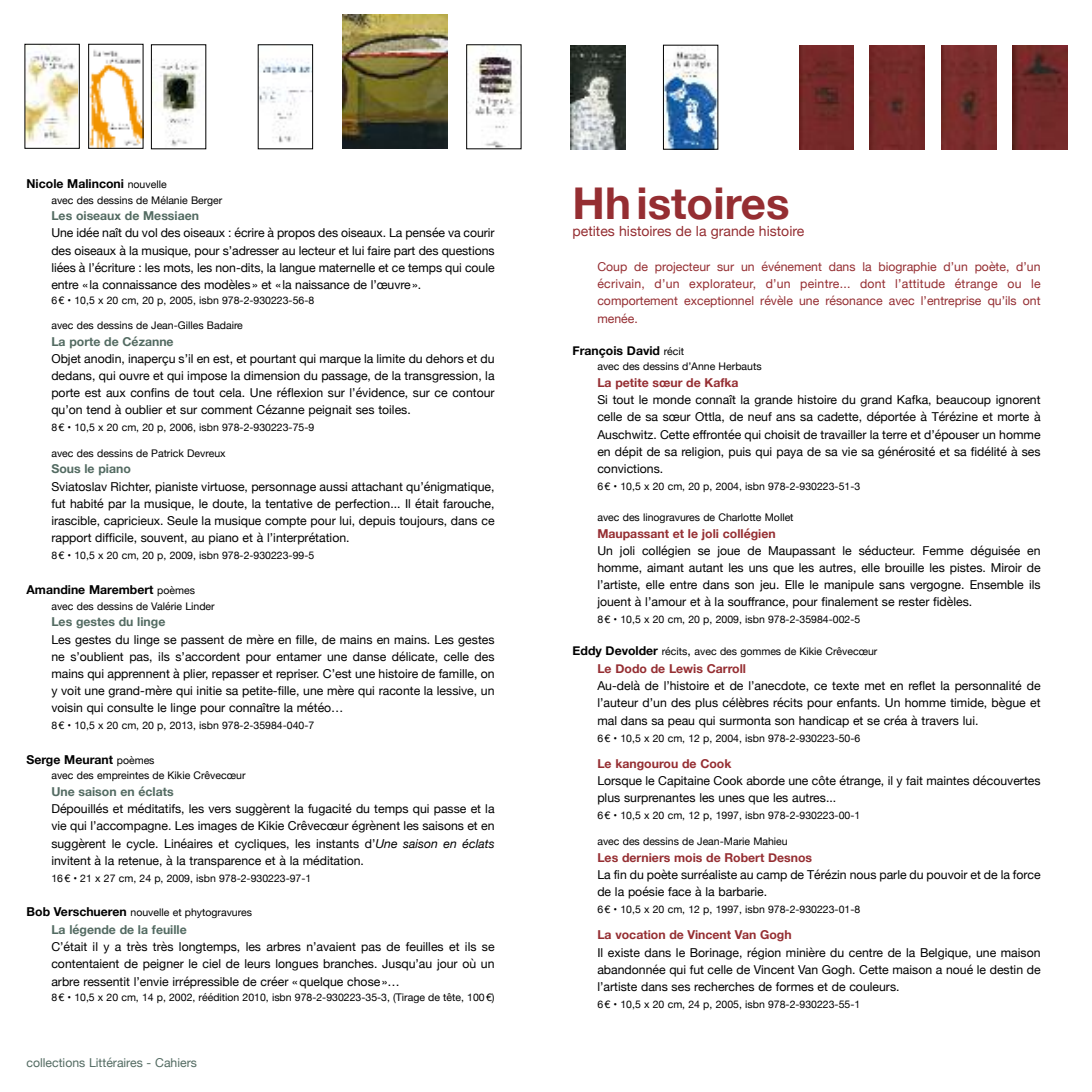
<style>
.page{position:relative;width:1092px;height:1092px;background:#fff}
.page>*{position:absolute;margin:0;border:0;box-sizing:border-box;transform-origin:0 0}
.t1{font:700 43.75px "Helvetica Neue";color:#952e32}
.t2{font:14px "Helvetica Neue";color:#952e32}
.t3{font:12.25px/17.2px "Helvetica Neue";color:#000;text-align:justify}
.t4{font:12.25px/17.2px "Helvetica Neue";color:#952e32;text-align:justify}
.t5{font:700 12.25px "Helvetica Neue";color:#952e32}
.t6{font:700 12.25px "Helvetica Neue";color:#536b62}
.t7{font:700 12.25px "Helvetica Neue";color:#000}
.t8{font:12.25px "Helvetica Neue";color:#536b62}
.t9{font:10.5px "Helvetica Neue";color:#000}
.s1{font-weight:400;font-size:10.5px}
.s2{font-style:italic}
.s3{font-weight:700;font-size:12.25px}
.s4{font-size:12.25px}
</style>
<div class="page">
<img style="left:665px;top:47px;width:51px;height:100px">
<div style="left:663px;top:45px;width:55px;height:104px;border:1px solid #000"></div>
<img style="left:570px;top:45px;width:55px;height:104px">
<img style="left:799px;top:45px;width:54px;height:104px">
<img style="left:869px;top:45px;width:55px;height:104px">
<img style="left:941px;top:45px;width:55px;height:104px">
<img style="left:1012px;top:45px;width:55px;height:104px">
<img style="left:155px;top:59px;width:44px;height:87px">
<div style="left:151px;top:45px;width:55px;height:104px;border:1px solid #000"></div>
<img style="left:342px;top:14px;width:105px;height:135px">
<img style="left:260px;top:58px;width:51px;height:85px">
<div style="left:258px;top:45px;width:55px;height:104px;border:1px solid #000"></div>
<img style="left:468px;top:47px;width:50px;height:100px">
<div style="left:466px;top:45px;width:55px;height:104px;border:1px solid #000"></div>
<img style="left:27px;top:48px;width:50px;height:96px">
<img style="left:91px;top:49px;width:50px;height:97px">
<p class="t7" style="left:27px;top:176px;width:141px">Nicole Malinconi <span class="s1">nouvelle</span></p>
<p class="t9" style="left:51px;top:193px;width:172px">avec des dessins de Mélanie Berger</p>
<p class="t6" style="left:51px;top:208px;width:149px">Les oiseaux de Messiaen</p>
<p class="t3" style="left:51px;top:224px;width:444px">Une idée naît du vol des oiseaux : écrire à propos des oiseaux. La pensée va courir des oiseaux à la musique, pour s’adresser au lecteur et lui faire part des questions liées à l’écriture : les mots, les non-dits, la langue maternelle et ce temps qui coule entre «la connaissance des modèles» et «la naissance de l’œuvre».</p>
<p class="t9" style="left:51px;top:294px;width:264px">6€ • 10,5 x 20 cm, 20 p, 2005, isbn 978-2-930223-56-8</p>
<p class="t9" style="left:51px;top:319px;width:193px">avec des dessins de Jean-Gilles Badaire</p>
<p class="t6" style="left:51px;top:333px;width:124px">La porte de Cézanne</p>
<p class="t3" style="left:51px;top:349px;width:444px">Objet anodin, inaperçu s’il en est, et pourtant qui marque la limite du dehors et du dedans, qui ouvre et qui impose la dimension du passage, de la transgression, la porte est aux confins de tout cela. Une réflexion sur l’évidence, sur ce contour qu’on tend à oublier et sur comment Cézanne peignait ses toiles.</p>
<p class="t9" style="left:51px;top:421px;width:264px">8€ • 10,5 x 20 cm, 20 p, 2006, isbn 978-2-930223-75-9</p>
<p class="t9" style="left:51px;top:446px;width:176px">avec des dessins de Patrick Devreux</p>
<p class="t6" style="left:51px;top:461px;width:81px">Sous le piano</p>
<p class="t3" style="left:51px;top:477px;width:444px">Sviatoslav Richter, pianiste virtuose, personnage aussi attachant qu’énigmatique, fut habité par la musique, le doute, la tentative de perfection... Il était farouche, irascible, capricieux. Seule la musique compte pour lui, depuis toujours, dans ce rapport difficile, souvent, au piano et à l’interprétation.</p>
<p class="t9" style="left:51px;top:549px;width:264px">8€ • 10,5 x 20 cm, 20 p, 2009, isbn 978-2-930223-99-5</p>
<p class="t7" style="left:27px;top:582px;width:170px">Amandine Marembert <span class="s1">poèmes</span></p>
<p class="t9" style="left:51px;top:599px;width:165px">avec des dessins de Valérie Linder</p>
<p class="t6" style="left:51px;top:614px;width:115px">Les gestes du linge</p>
<p class="t3" style="left:51px;top:630px;width:444px">Les gestes du linge se passent de mère en fille, de mains en mains. Les gestes ne s’oublient pas, ils s’accordent pour entamer une danse délicate, celle des mains qui apprennent à plier, repasser et repriser. C’est une histoire de famille, on y voit une grand-mère qui initie sa petite-fille, une mère qui raconte la lessive, un voisin qui consulte le linge pour connaître la météo…</p>
<p class="t9" style="left:51px;top:719px;width:264px">8€ • 10,5 x 20 cm, 20 p, 2013, isbn 978-2-35984-040-7</p>
<p class="t7" style="left:27px;top:751px;width:129px">Serge Meurant <span class="s1">poèmes</span></p>
<p class="t9" style="left:51px;top:769px;width:196px">avec des empreintes de Kikie Crêvecœur</p>
<p class="t6" style="left:51px;top:784px;width:124px">Une saison en éclats</p>
<p class="t3" style="left:51px;top:800px;width:444px">Dépouillés et méditatifs, les vers suggèrent la fugacité du temps qui passe et la vie qui l’accompagne. Les images de Kikie Crêvecœur égrènent les saisons et en suggèrent le cycle. Linéaires et cycliques, les instants d’<span class="s2">Une saison en éclats </span>invitent à la retenue, à la transparence et à la méditation.</p>
<p class="t9" style="left:51px;top:871px;width:261px">16€ • 21 x 27 cm, 24 p, 2009, isbn 978-2-930223-97-1</p>
<p class="t9" style="left:27px;top:906px;width:227px"><span class="s3">Bob Verschueren</span> nouvelle et phytogravures</p>
<p class="t6" style="left:51px;top:921px;width:137px">La légende de la feuille</p>
<p class="t3" style="left:51px;top:938px;width:444px">C’était il y a très très longtemps, les arbres n’avaient pas de feuilles et ils se contentaient de peigner le ciel de leurs longues branches. Jusqu’au jour où un arbre ressentit l’envie irrépressible de créer «quelque chose»…</p>
<p class="t9" style="left:51px;top:990px;width:444px">8€ • 10,5 x 20 cm, 14 p, 2002, réédition 2010, isbn 978-2-930223-35-3, (Tirage de tête, 100€)</p>
<p class="t8" style="left:27px;top:1055px;width:172px">collections Littéraires - Cahiers</p>
<h1 class="t1" style="left:572px;top:176px;width:218px">Hhistoires</h1>
<p class="t2" style="left:572px;top:223px;width:233px">petites histoires de la grande histoire</p>
<p class="t4" style="left:597px;top:258px;width:444px">Coup de projecteur sur un événement dans la biographie d’un poète, d’un écrivain, d’un explorateur, d’un peintre... dont l’attitude étrange ou le comportement exceptionnel révèle une résonance avec l’entreprise qu’ils ont menée.</p>
<p class="t7" style="left:572px;top:343px;width:113px">François David <span class="s1">récit</span></p>
<p class="t9" style="left:597px;top:360px;width:166px">avec des dessins d’Anne Herbauts</p>
<p class="t5" style="left:597px;top:375px;width:143px">La petite sœur de Kafka</p>
<p class="t3" style="left:597px;top:391px;width:444px">Si tout le monde connaît la grande histoire du grand Kafka, beaucoup ignorent celle de sa sœur Ottla, de neuf ans sa cadette, déportée à Térézine et morte à Auschwitz. Cette effrontée qui choisit de travailler la terre et d’épouser un homme en dépit de sa religion, puis qui paya de sa vie sa générosité et sa fidélité à ses convictions.</p>
<p class="t9" style="left:597px;top:480px;width:264px">6€ • 10,5 x 20 cm, 20 p, 2004, isbn 978-2-930223-51-3</p>
<p class="t9" style="left:597px;top:511px;width:198px">avec des linogravures de Charlotte Mollet</p>
<p class="t5" style="left:597px;top:525px;width:180px">Maupassant et le joli collégien</p>
<p class="t3" style="left:597px;top:541px;width:444px">Un joli collégien se joue de Maupassant le séducteur. Femme déguisée en homme, aimant autant les uns que les autres, elle brouille les pistes. Miroir de l’artiste, elle entre dans son jeu. Elle le manipule sans vergogne. Ensemble ils jouent à l’amour et à la souffrance, pour finalement se rester fidèles.</p>
<p class="t9" style="left:597px;top:613px;width:264px">8€ • 10,5 x 20 cm, 20 p, 2009, isbn 978-2-35984-002-5</p>
<p class="t9" style="left:572px;top:645px;width:306px"><span class="s3">Eddy Devolder</span> récits<span class="s4">,</span> avec des gommes de Kikie Crêvecœur</p>
<p class="t5" style="left:597px;top:661px;width:150px">Le Dodo de Lewis Carroll</p>
<p class="t3" style="left:597px;top:677px;width:444px">Au-delà de l’histoire et de l’anecdote, ce texte met en reflet la personnalité de l’auteur d’un des plus célèbres récits pour enfants. Un homme timide, bègue et mal dans sa peau qui surmonta son handicap et se créa à travers lui.</p>
<p class="t9" style="left:597px;top:732px;width:264px">6€ • 10,5 x 20 cm, 12 p, 2004, isbn 978-2-930223-50-6</p>
<p class="t5" style="left:597px;top:756px;width:135px">Le kangourou de Cook</p>
<p class="t3" style="left:597px;top:772px;width:444px">Lorsque le Capitaine Cook aborde une côte étrange, il y fait maintes découvertes plus surprenantes les unes que les autres...</p>
<p class="t9" style="left:597px;top:809px;width:264px">6€ • 10,5 x 20 cm, 12 p, 1997, isbn 978-2-930223-00-1</p>
<p class="t9" style="left:597px;top:835px;width:192px">avec des dessins de Jean-Marie Mahieu</p>
<p class="t5" style="left:597px;top:849px;width:216px">Les derniers mois de Robert Desnos</p>
<p class="t3" style="left:597px;top:865px;width:444px">La fin du poète surréaliste au camp de Térézin nous parle du pouvoir et de la force de la poésie face à la barbarie.</p>
<p class="t9" style="left:597px;top:903px;width:264px">6€ • 10,5 x 20 cm, 12 p, 1997, isbn 978-2-930223-01-8</p>
<p class="t5" style="left:597px;top:927px;width:196px">La vocation de Vincent Van Gogh</p>
<p class="t3" style="left:597px;top:943px;width:444px">Il existe dans le Borinage, région minière du centre de la Belgique, une maison abandonnée qui fut celle de Vincent Van Gogh. Cette maison a noué le destin de l’artiste dans ses recherches de formes et de couleurs.</p>
<p class="t9" style="left:597px;top:997px;width:264px">6€ • 10,5 x 20 cm, 24 p, 2005, isbn 978-2-930223-55-1</p>
</div>
